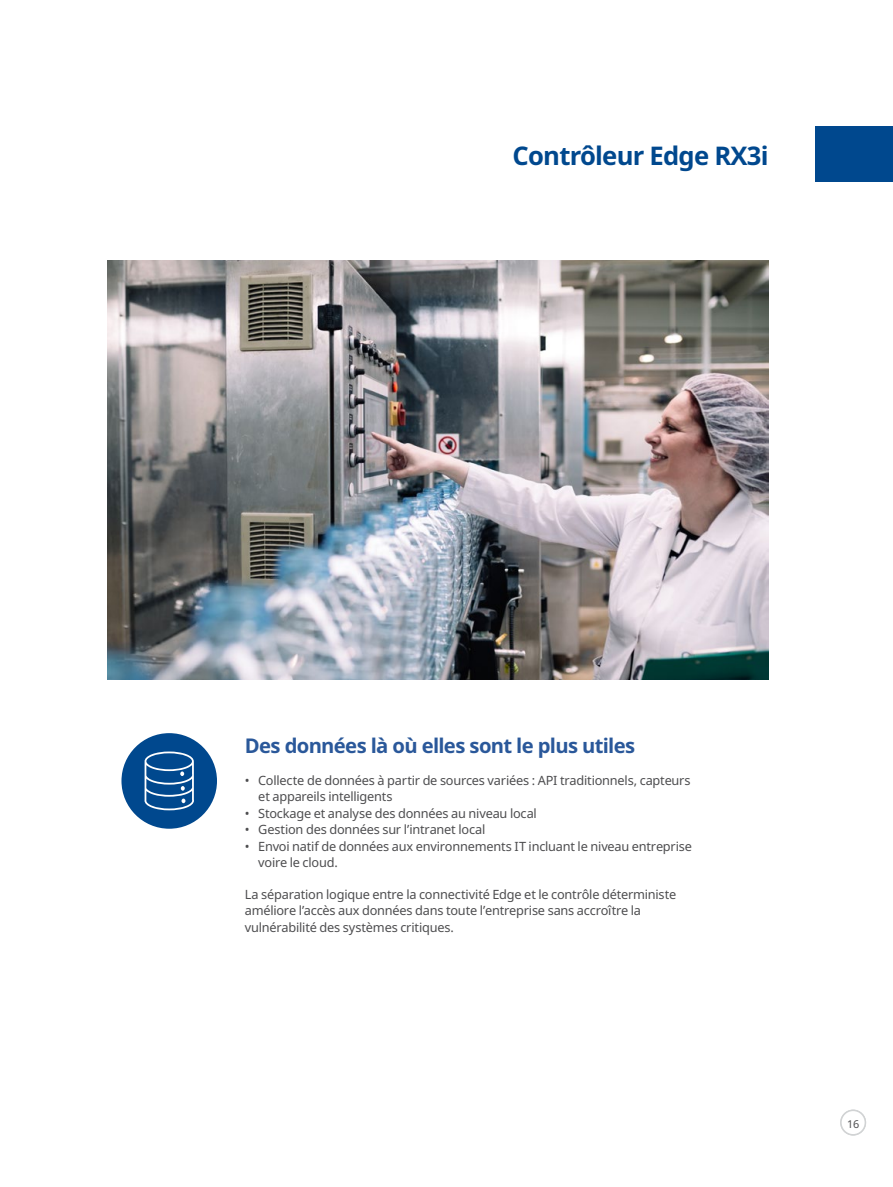
<style>
.page{position:relative;width:893px;height:1187px;background:#fff}
.page>*{position:absolute;margin:0;border:0;box-sizing:border-box;transform-origin:0 0}
.t1{font:700 25.65px "Noto Sans";letter-spacing:-.03em;color:#00488e}
.t2{font:700 20.25px "Noto Sans";letter-spacing:-.035em;color:#2a589a}
.t3{font:12.75px/16.5px "Noto Sans";letter-spacing:-.015em;color:#4d4d4f}
.t4{font:10.8px "Noto Sans";color:#4d4d4f}
</style>
<div class="page">
<img style="left:107px;top:260px;width:662px;height:419px">
<div style="left:840px;top:1109px;width:26px;height:26px;border:2px solid #d1d3d4;border-radius:50%"></div>
<div style="left:121px;top:733px;width:96px;height:95px;background:#00488e;border-radius:50%"></div>
<svg style="left:145px;top:751px;width:49px;height:59px"></svg>
<div style="left:816px;top:126px;width:77px;height:56px;background:#00488e"></div>
<p class="t1" style="left:513px;top:141px;width:257px">Contrôleur Edge RX3i</p>
<p class="t2" style="left:245px;top:734px;width:392px">Des données là où elles sont le plus utiles</p>
<p class="t3" style="left:258px;top:772px;width:434px;text-indent:-14px">• Collecte de données à partir de sources variées : API traditionnels, capteurs et appareils intelligents</p>
<p class="t3" style="left:245px;top:805px;width:294px">• Stockage et analyse des données au niveau local</p>
<p class="t3" style="left:245px;top:821px;width:242px">• Gestion des données sur l’intranet local</p>
<p class="t3" style="left:258px;top:838px;width:435px;text-indent:-14px">• Envoi natif de données aux environnements IT incluant le niveau entreprise voire le cloud.</p>
<p class="t3" style="left:245px;top:886px;width:433px">La séparation logique entre la connectivité Edge et le contrôle déterministe améliore l’accès aux données dans toute l’entreprise sans accroître la vulnérabilité des systèmes critiques.</p>
<p class="t4" style="left:847px;top:1118px;width:14px">16</p>
</div>
